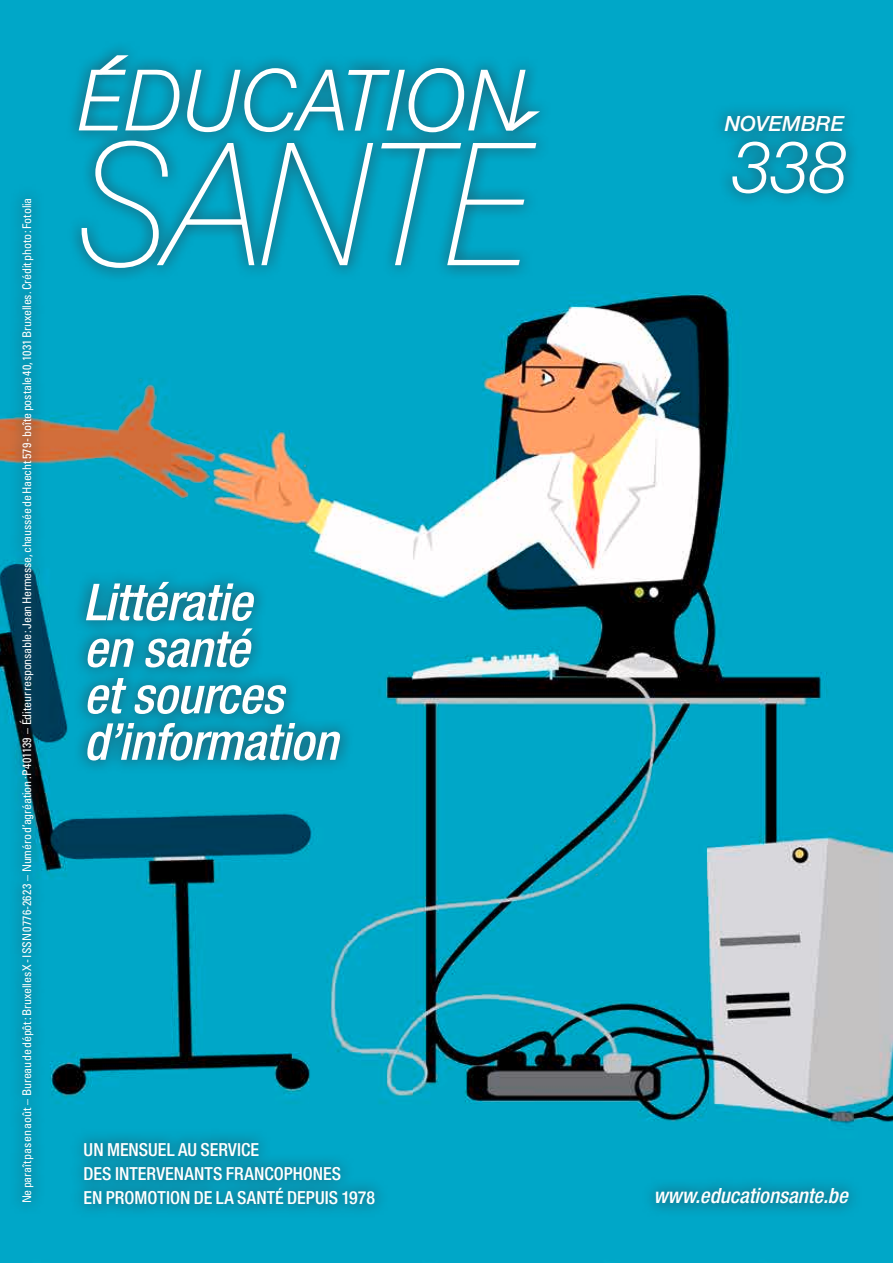
<style>
.page{position:relative;width:893px;height:1263px;background:#fff}
.page>*{position:absolute;margin:0;border:0;box-sizing:border-box;transform-origin:0 0}
.t1{font:italic 300 72px "Helvetica Neue";color:#fff}
.t2{font:italic 500 condensed 51px/46.5px "Helvetica Neue";letter-spacing:-.005em;color:#fff}
.t3{font:italic 500 condensed 21px "Helvetica Neue";color:#fff}
.t4{font:italic 500 21px "Helvetica Neue";letter-spacing:.01em;color:#fff}
.t5{font:500 condensed 18px/24px "Helvetica Neue";color:#fff}
.t6{font:condensed 12px "Univers";letter-spacing:-.015em;color:#fff}
</style>
<div class="page">
<img style="left:0;top:0;width:893px;height:1263px">
<svg style="left:73px;top:568px;width:281px;height:206px"></svg>
<svg style="left:711px;top:102px;width:146px;height:43px"></svg>
<svg style="left:719px;top:128px;width:141px;height:79px"></svg>
<svg style="left:65px;top:41px;width:486px;height:241px;fill:#00a7c8"></svg>
<svg style="left:82px;top:141px;width:172px;height:127px"></svg>
<svg style="left:261px;top:143px;width:112px;height:122px"></svg>
<svg style="left:381px;top:143px;width:155px;height:122px"></svg>
<svg style="left:79px;top:55px;width:100px;height:75px"></svg>
<svg style="left:187px;top:68px;width:353px;height:64px"></svg>
<svg style="left:8px;top:185px;width:38px;height:1030px;fill:#039dbc"></svg>
<svg style="left:642px;top:1175px;width:220px;height:42px"></svg>
<svg style="left:71px;top:1129px;width:317px;height:89px"></svg>
<p class="t6" style="left:19px;top:1203px;width:1007px;rotate:-90deg">Ne paraît pas en août – Bureau de dépôt: Bruxelles X - ISSN 0776-2623 – Numéro d’agréation: P401139 – Éditeur responsable: Jean Hermesse, chaussée de Haecht 579 - boîte postale 40, 1031 Bruxelles. Crédit photo: Fotolia</p>
<h2 class="t2" style="left:84px;top:578px;width:256px">Littératie<br>en santé<br>et sources d’information</h2>
<h3 class="t5" style="left:84px;top:1137px;width:293px">UN MENSUEL AU SERVICE<br>DES INTERVENANTS FRANCOPHONES<br>EN PROMOTION DE LA SANTÉ DEPUIS 1978</h3>
<h3 class="t4" style="left:725px;top:111px;width:121px">NOVEMBRE</h3>
<h1 class="t1" style="left:732px;top:110px;width:118px">338</h1>
<h3 class="t3" style="left:653px;top:1183px;width:196px">www.educationsante.be</h3>
</div>
